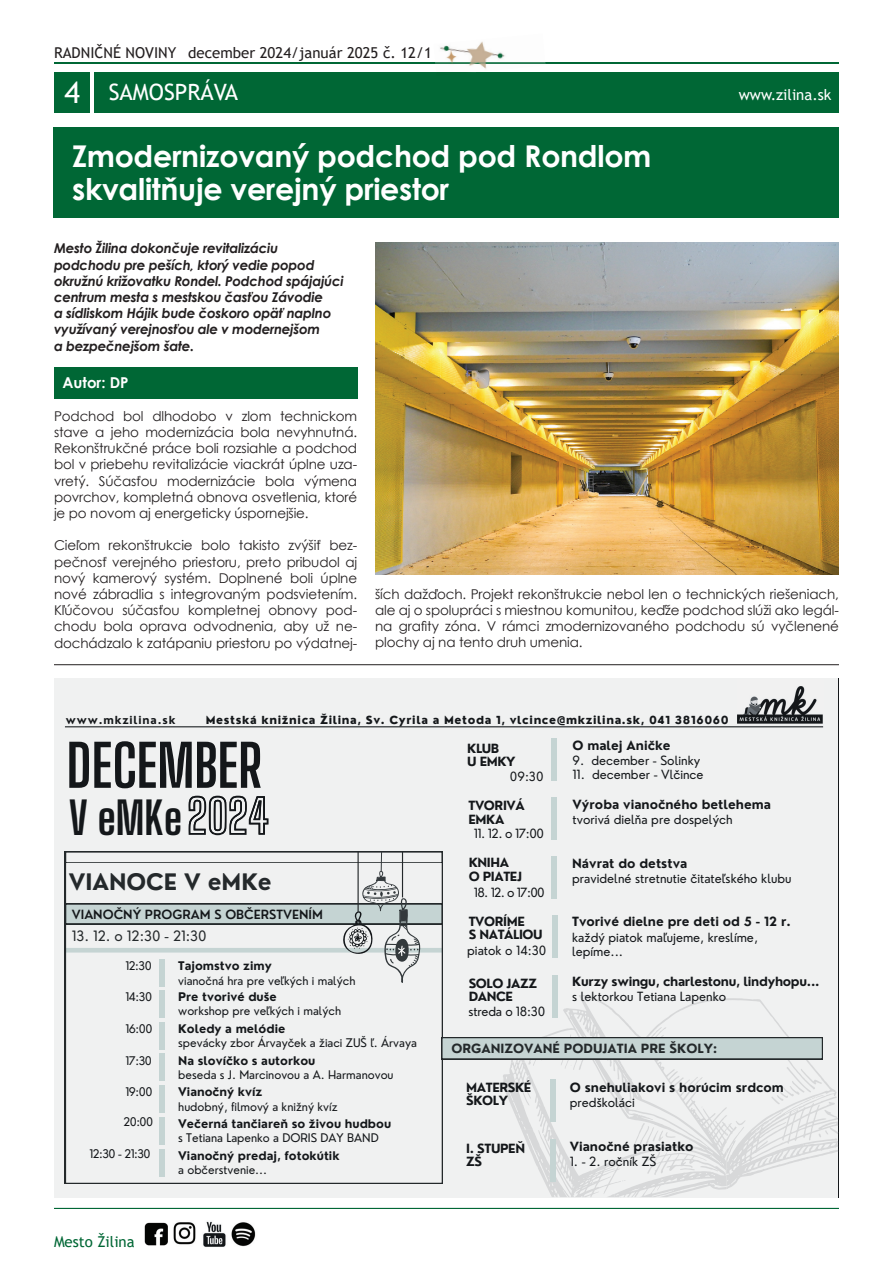
<style>
.page{position:relative;width:893px;height:1263px;background:#fff}
.page>*{position:absolute;margin:0;border:0;box-sizing:border-box;transform-origin:0 0}
.t1{font:700 57.6px "Big Shoulders Display";color:#14171a}
.t2{font:700 44.7px "Big Shoulders Display";color:#14171a}
.t3{font:700 30px/33px "Century Gothic";letter-spacing:-.01em;color:#fff}
.t4{font:22.5px "Trebuchet MS";color:#fff}
.t5{font:700 22.2px "Nourd";color:#24292b}
.t6{font:15px "Trebuchet MS";color:#231f20}
.t7{font:15px "Trebuchet MS";color:#fff}
.t8{font:15px "Trebuchet MS";color:#006735}
.t9{font:700 15px "Century Gothic";color:#fff}
.t10{font:13.95px "Nourd";color:#24292b}
.t11{font:13.5px/16.2px "Century Gothic";letter-spacing:-.01em;color:#231f20;text-align:justify}
.t12{font:italic 700 13.5px/16.2px "Century Gothic";letter-spacing:-.02em;color:#231f20}
.t13{font:12.45px "Nourd";color:#14171a}
.t14{font:700 12.45px "Nourd";color:#14171a}
.t15{font:700 12.45px/13.4px "Nourd";letter-spacing:-.03em;color:#14171a}
.t16{font:700 12.45px "Nourd";letter-spacing:-.02em;color:#14171a}
.t17{font:700 12.45px "Nourd";color:#24292b}
.t18{font:600 12.45px "Nourd";color:#14171a}
.t19{font:700 12.45px/13.4px "Nourd";letter-spacing:-.035em;color:#14171a}
.t20{font:11.7px "Nourd";color:#14171a}
.t21{font:700 11.7px "Nourd";color:#14171a}
.t22{font:800 10.8px "Nourd";letter-spacing:.055em;color:#14171a}
.t23{font:700 10.8px "Nourd";letter-spacing:.08em;color:#14171a}
.s1{font-size:30px}
.s2{font-size:46.35px;color:#f0f1f1}
</style>
<div class="page">
<div style="left:54px;top:127px;width:785px;height:90px;background:#006735"></div>
<div style="left:94px;top:72px;width:745px;height:41px;background:#006735"></div>
<div style="left:54px;top:72px;width:35px;height:41px;background:#006735"></div>
<hr style="left:54px;top:62px;width:785px;height:2px;background:#006735">
<hr style="left:54px;top:1208px;width:785px;height:1px;background:#006735">
<hr style="left:54px;top:664px;width:785px;height:1px;background:#231f20">
<img style="left:440px;top:41px;width:65px;height:28px">
<img style="left:435px;top:62px;width:110px;height:2px">
<div style="left:54px;top:678px;width:785px;height:519px;background:#f0f1f1"></div>
<hr style="left:838px;top:678px;width:1px;height:519px;background:#14171a">
<svg style="left:551px;top:995px;width:236px;height:39px"></svg>
<svg style="left:530px;top:1087px;width:308px;height:110px"></svg>
<svg style="left:680px;top:1168px;width:15px;height:2px"></svg>
<img style="left:737px;top:686px;width:86px;height:38px">
<hr style="left:65px;top:726px;width:758px;height:1px;background:#24292b">
<div style="left:551px;top:738px;width:5px;height:43px;background:#c5d4d3"></div>
<div style="left:552px;top:797px;width:5px;height:43px;background:#c5d4d3"></div>
<div style="left:552px;top:856px;width:5px;height:43px;background:#c5d4d3"></div>
<div style="left:552px;top:915px;width:5px;height:42px;background:#c5d4d3"></div>
<div style="left:552px;top:975px;width:5px;height:42px;background:#c5d4d3"></div>
<div style="left:550px;top:1139px;width:5px;height:43px;background:#c5d4d3"></div>
<svg style="left:65px;top:983px;width:378px;height:200px"></svg>
<div style="left:160px;top:1054px;width:5px;height:27px;background:#c5d4d3"></div>
<div style="left:160px;top:1085px;width:5px;height:28px;background:#c5d4d3"></div>
<div style="left:160px;top:1117px;width:5px;height:27px;background:#c5d4d3"></div>
<div style="left:160px;top:1149px;width:5px;height:27px;background:#c5d4d3"></div>
<svg style="left:441px;top:1034px;width:389px;height:117px"></svg>
<svg style="left:65px;top:851px;width:378px;height:132px"></svg>
<svg style="left:188px;top:796px;width:81px;height:39px"></svg>
<hr style="left:357px;top:851px;width:2px;height:61px;background:#24292b">
<hr style="left:402px;top:851px;width:1px;height:46px;background:#24292b">
<div style="left:54px;top:367px;width:303px;height:32px;background:#006735"></div>
<img style="left:375px;top:242px;width:464px;height:333px">
<img style="left:144px;top:1221px;width:112px;height:26px">
<p class="t6" style="left:54px;top:43px;width:124px">RADNIČNÉ NOVINY</p>
<p class="t6" style="left:188px;top:43px;width:245px">december 2024/január 2025 č. 12/1</p>
<h3 class="t4" style="left:64px;top:78px;width:175px"><span class="s1">4</span> SAMOSPRÁVA</h3>
<h3 class="t3" style="left:72px;top:138px;width:581px">Zmodernizovaný podchod pod Rondlom skvalitňuje verejný priestor</h3>
<p class="t12" style="left:54px;top:240px;width:291px">Mesto Žilina dokončuje revitalizáciu podchodu pre peších, ktorý vedie popod okružnú križovatku Rondel. Podchod spájajúci centrum mesta s mestskou časťou Závodie<br>a sídliskom Hájik bude čoskoro opäť naplno využívaný verejnosťou ale v modernejšom<br>a bezpečnejšom šate.</p>
<p class="t9" style="left:62px;top:371px;width:68px">Autor: DP</p>
<p class="t7" style="left:739px;top:85px;width:94px">www.zilina.sk</p>
<p class="t11" style="left:54px;top:408px;width:305px">Podchod bol dlhodobo v zlom technickom stave a jeho modernizácia bola nevyhnutná.<br>Rekonštrukčné práce boli rozsiahle a podchod bol v priebehu revitalizácie viackrát úplne uza&shy;vretý. Súčasťou modernizácie bola výmena povrchov, kompletná obnova osvetlenia, ktoré je po novom aj energeticky úspornejšie.</p>
<p class="t11" style="left:54px;top:537px;width:305px">Cieľom rekonštrukcie bolo takisto zvýšiť bez&shy;pečnosť verejného priestoru, preto pribudol aj nový kamerový systém. Doplnené boli úplne nové zábradlia s integrovaným podsvietením.<br>Kľúčovou súčasťou kompletnej obnovy pod&shy;chodu bola oprava odvodnenia, aby už ne&shy;dochádzalo k zatápaniu priestoru po výdatnej-</p>
<p class="t11" style="left:375px;top:585px;width:465px">ších dažďoch. Projekt rekonštrukcie nebol len o technických riešeniach, ale aj o spolupráci s miestnou komunitou, keďže podchod slúži ako legál&shy;na grafity zóna. V rámci zmodernizovaného podchodu sú vyčlenené plochy aj na tento druh umenia.</p>
<p class="t22" style="left:206px;top:713px;width:524px">Mestská knižnica Žilina, Sv. Cyrila a Metoda 1, vlcince@mkzilina.sk, 041 3816060</p>
<h1 class="t1" style="left:67px;top:726px;width:197px">DECEMBER</h1>
<h2 class="t2" style="left:69px;top:787px;width:203px">V eMKe<span class="s2">2024</span></h2>
<p class="t23" style="left:66px;top:713px;width:111px">www.mkzilina.sk</p>
<p class="t14" style="left:572px;top:738px;width:100px">O malej Aničke</p>
<p class="t13" style="left:572px;top:753px;width:129px">9. december - Solinky</p>
<p class="t13" style="left:572px;top:767px;width:133px">11. december - Vlčince</p>
<p class="t19" style="left:467px;top:742px;width:50px">KLUB<br>U EMKY</p>
<p class="t13" style="left:510px;top:769px;width:35px">09:30</p>
<p class="t15" style="left:468px;top:799px;width:58px">TVORIVÁ<br>EMKA</p>
<p class="t14" style="left:573px;top:797px;width:200px">Výroba vianočného betlehema</p>
<p class="t13" style="left:573px;top:812px;width:162px">tvorivá dielňa pre dospelých</p>
<p class="t13" style="left:474px;top:826px;width:72px">11. 12. o 17:00</p>
<h3 class="t5" style="left:69px;top:869px;width:204px">VIANOCE V eMKe</h3>
<p class="t18" style="left:72px;top:907px;width:253px">VIANOČNÝ PROGRAM S OBČERSTVENÍM</p>
<p class="t10" style="left:72px;top:928px;width:136px">13. 12. o 12:30 - 21:30</p>
<p class="t20" style="left:125px;top:959px;width:28px">12:30</p>
<p class="t21" style="left:178px;top:959px;width:95px">Tajomstvo zimy</p>
<p class="t20" style="left:178px;top:973px;width:179px">vianočná hra pre veľkých i malých</p>
<p class="t20" style="left:125px;top:990px;width:28px">14:30</p>
<p class="t21" style="left:178px;top:990px;width:100px">Pre tvorivé duše</p>
<p class="t20" style="left:178px;top:1004px;width:164px">workshop pre veľkých i malých</p>
<p class="t20" style="left:125px;top:1022px;width:29px">16:00</p>
<p class="t21" style="left:178px;top:1022px;width:109px">Koledy a melódie</p>
<p class="t20" style="left:178px;top:1036px;width:240px">spevácky zbor Árvayček a žiaci ZUŠ ľ. Árvaya</p>
<p class="t20" style="left:125px;top:1053px;width:28px">17:30</p>
<p class="t21" style="left:178px;top:1053px;width:139px">Na slovíčko s autorkou</p>
<p class="t20" style="left:178px;top:1068px;width:217px">beseda s J. Marcinovou a A. Harmanovou</p>
<p class="t20" style="left:125px;top:1085px;width:29px">19:00</p>
<p class="t21" style="left:178px;top:1085px;width:86px">Vianočný kvíz</p>
<p class="t20" style="left:178px;top:1099px;width:161px">hudobný, filmový a knižný kvíz</p>
<p class="t20" style="left:123px;top:1115px;width:31px">20:00</p>
<p class="t21" style="left:178px;top:1117px;width:215px">Večerná tančiareň so živou hudbou</p>
<p class="t20" style="left:178px;top:1131px;width:202px">s Tetiana Lapenko a DORIS DAY BAND</p>
<p class="t20" style="left:89px;top:1147px;width:63px">12:30 - 21:30</p>
<p class="t21" style="left:178px;top:1148px;width:163px">Vianočný predaj, fotokútik</p>
<p class="t20" style="left:178px;top:1163px;width:90px">a občerstvenie...</p>
<p class="t8" style="left:54px;top:1232px;width:82px">Mesto Žilina</p>
<p class="t15" style="left:469px;top:856px;width:55px">KNIHA<br>O PIATEJ</p>
<p class="t13" style="left:474px;top:885px;width:72px">18. 12. o 17:00</p>
<p class="t14" style="left:572px;top:856px;width:117px">Návrat do detstva</p>
<p class="t13" style="left:572px;top:871px;width:221px">pravidelné stretnutie čitateľského klubu</p>
<p class="t15" style="left:469px;top:915px;width:76px">TVORÍME<br>S NATÁLIOU</p>
<p class="t14" style="left:572px;top:914px;width:220px">Tvorivé dielne pre deti od 5 - 12 r.</p>
<p class="t13" style="left:572px;top:930px;width:187px">každý piatok maľujeme, kreslíme,</p>
<p class="t13" style="left:467px;top:943px;width:81px">piatok o 14:30</p>
<p class="t13" style="left:572px;top:944px;width:53px">lepíme...</p>
<p class="t15" style="left:469px;top:977px;width:70px">SOLO JAZZ<br>DANCE</p>
<p class="t13" style="left:468px;top:1004px;width:78px">streda o 18:30</p>
<p class="t16" style="left:572px;top:974px;width:249px">Kurzy swingu, charlestonu, lindyhopu...</p>
<p class="t13" style="left:572px;top:989px;width:155px">s lektorkou Tetiana Lapenko</p>
<p class="t17" style="left:451px;top:1041px;width:267px">ORGANIZOVANÉ PODUJATIA PRE ŠKOLY:</p>
<p class="t15" style="left:466px;top:1081px;width:67px">MATERSKÉ<br>ŠKOLY</p>
<p class="t15" style="left:466px;top:1141px;width:60px">I. STUPEŇ<br>ZŠ</p>
<p class="t14" style="left:570px;top:1080px;width:216px">O snehuliakovi s horúcim srdcom</p>
<p class="t13" style="left:570px;top:1095px;width:67px">predškoláci</p>
<p class="t14" style="left:570px;top:1139px;width:125px">Vianočné prasiatko</p>
<p class="t13" style="left:570px;top:1154px;width:88px">1. - 2. ročník ZŠ</p>
</div>
